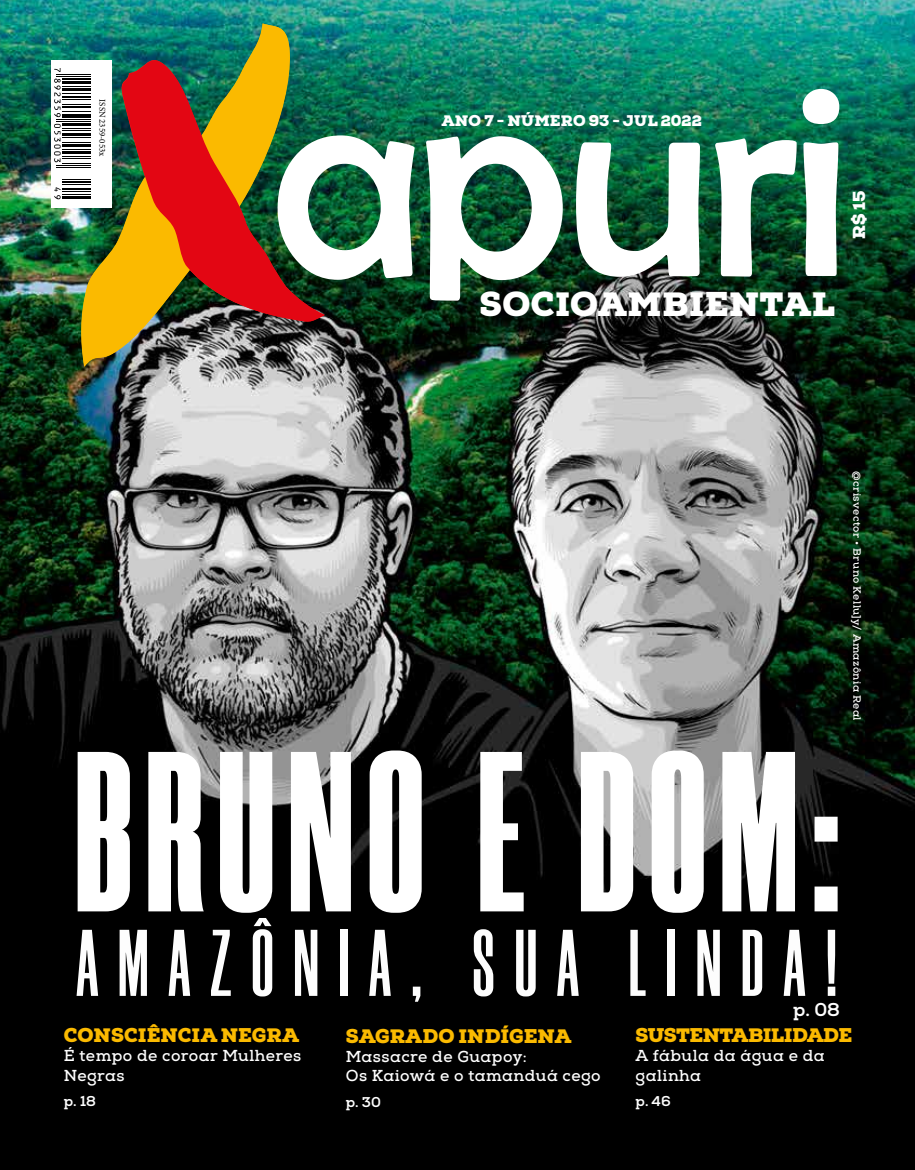
<style>
.page{position:relative;width:915px;height:1170px;background:#fff}
.page>*{position:absolute;margin:0;border:0;box-sizing:border-box;transform-origin:0 0}
.t1{font:900 228px "Morganite";letter-spacing:.06em;color:#fff}
.t2{font:700 94.5px "Morganite";letter-spacing:.21em;color:#fdfdfd}
.t3{font:900 33.45px "Nexa Slab";letter-spacing:.015em;color:#fff}
.t4{font:900 19.35px "Nexa Slab";letter-spacing:-.005em;color:#fbba00}
.t5{font:900 19.35px "Nexa Slab";letter-spacing:-.03em;color:#fbba00}
.t6{font:800 18.3px "Nexa Slab";color:#fff}
.t7{font:900 17.4px "Nexa Slab";color:#fff}
.t8{font:700 15.9px/19.2px "Nexa Slab";letter-spacing:.03em;color:#fff}
.t9{font:900 15.15px "Nexa Slab";letter-spacing:.015em;color:#fff}
.t10{font:800 14.1px "Nexa Slab";color:#fff}
.t11{font:700 10.5px "Nexa Slab";letter-spacing:.04em;color:#fff}
.t12{font:8.85px "Minion Pro";color:#000}
</style>
<div class="page">
<img style="left:0;top:0;width:914px;height:1169px">
<div style="left:104px;top:860px;width:114px;height:69px;background:#000"></div>
<div style="left:51px;top:60px;width:61px;height:147px;background:#fff"></div>
<hr style="left:56px;top:74px;width:34px;height:1px;background:#000">
<hr style="left:56px;top:76px;width:34px;height:1px;background:#000">
<hr style="left:62px;top:78px;width:28px;height:2px;background:#000">
<hr style="left:62px;top:116px;width:28px;height:2px;background:#000">
<hr style="left:56px;top:119px;width:34px;height:1px;background:#000">
<hr style="left:56px;top:121px;width:34px;height:1px;background:#000">
<hr style="left:62px;top:123px;width:28px;height:3px;background:#000">
<hr style="left:56px;top:165px;width:34px;height:1px;background:#000">
<hr style="left:56px;top:167px;width:34px;height:1px;background:#000">
<svg style="left:54px;top:68px;width:6px;height:4px"></svg>
<svg style="left:54px;top:79px;width:25px;height:38px"></svg>
<svg style="left:54px;top:124px;width:25px;height:40px"></svg>
<svg style="left:54px;top:179px;width:25px;height:20px"></svg>
<svg style="left:576px;top:142px;width:123px;height:135px"></svg>
<svg style="left:715px;top:138px;width:81px;height:138px"></svg>
<svg style="left:802px;top:89px;width:37px;height:35px"></svg>
<svg style="left:803px;top:142px;width:35px;height:134px"></svg>
<svg style="left:426px;top:136px;width:136px;height:164px"></svg>
<svg style="left:325px;top:135px;width:89px;height:145px"></svg>
<img style="left:80px;top:22px;width:212px;height:345px">
<img style="left:119px;top:51px;width:206px;height:272px">
<p class="t12" style="left:108px;top:99px;width:59px;rotate:90deg">ISSN 2359-053x</p>
<p class="t9" style="left:441px;top:111px;width:262px">ANO 7 - NÚMERO 93 - JUL 2022</p>
<p class="t7" style="left:847px;top:239px;width:50px;rotate:-90deg">R$ 15</p>
<h3 class="t3" style="left:479px;top:283px;width:357px">SOCIOAMBIENTAL</h3>
<p class="t11" style="left:863px;top:470px;width:251px;rotate:90deg">@crisvector • Bruno Kellu]y/ Amazônia Real</p>
<h1 class="t1" style="left:75px;top:714px;width:769px">BRUNO E DOM:</h1>
<h2 class="t2" style="left:76px;top:914px;width:762px">AMAZÔNIA, SUA LINDA!</h2>
<p class="t6" style="left:793px;top:998px;width:48px">p. 08</p>
<p class="t4" style="left:64px;top:1023px;width:237px">CONSCIÊNCIA NEGRA</p>
<p class="t8" style="left:64px;top:1046px;width:239px">É tempo de coroar Mulheres<br>Negras</p>
<p class="t4" style="left:346px;top:1023px;width:227px">SAGRADO INDÍGENA</p>
<p class="t8" style="left:345px;top:1046px;width:256px">Massacre de Guapoy:<br>Os Kaiowá e o tamanduá cego</p>
<p class="t5" style="left:635px;top:1023px;width:218px">SUSTENTABILIDADE</p>
<p class="t8" style="left:635px;top:1046px;width:190px">A fábula da água e da galinha</p>
<p class="t10" style="left:64px;top:1092px;width:33px">p. 18</p>
<p class="t10" style="left:345px;top:1092px;width:37px">p. 30</p>
<p class="t10" style="left:635px;top:1092px;width:37px">p. 46</p>
</div>
